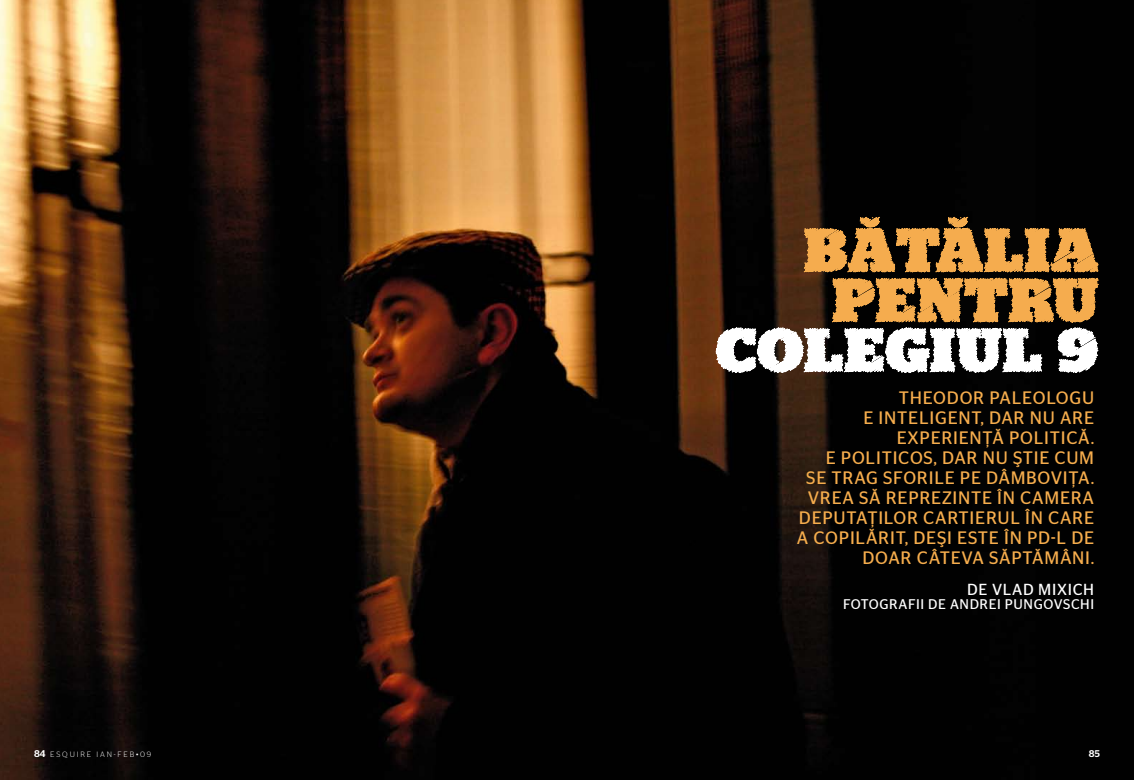
<style>
.page{position:relative;width:1134px;height:780px;background:#fff}
.page>*{position:absolute;margin:0;border:0;box-sizing:border-box;transform-origin:0 0}
.t1{font:18px/20px "Stag Sans";letter-spacing:.045em;color:#f6ad4d;text-align:right}
.t2{font:16px "Stag Sans";letter-spacing:.045em;color:#fff}
.t3{font:14px "Stag Sans";letter-spacing:.045em;color:#fff}
.t4{font:500 9.8px "Stag Sans";color:#fff}
.t5{font:300 7.8px "Stag Sans";letter-spacing:.24em;color:#fff}
.s1{font-weight:500;font-size:9.8px}
</style>
<div class="page">
<img style="left:0;top:0;width:1134px;height:780px">
<svg style="left:715px;top:216px;width:385px;height:158px"></svg>
<p class="t1" style="left:797px;top:387px;width:299px">THEODOR PALEOLOGU<br>E INTELIGENT, DAR NU ARE<br>EXPERIENŢĂ POLITICĂ.<br>E POLITICOS, DAR NU ŞTIE CUM<br>SE TRAG SFORILE PE DÂMBOVIŢA.<br>VREA SĂ REPREZINTE ÎN CAMERA<br>DEPUTAŢILOR CARTIERUL ÎN CARE<br>A COPILĂRIT, DEŞI ESTE ÎN PD-L DE<br>DOAR CÂTEVA SĂPTĂMÂNI.</p>
<p class="t2" style="left:967px;top:580px;width:128px">DE VLAD MIXICH</p>
<p class="t3" style="left:843px;top:596px;width:253px">FOTOGRAFII DE ANDREI PUNGOVSCHI</p>
<p class="t5" style="left:34px;top:750px;width:119px"><span class="s1">84</span> ESQUIRE IAN-FE B•09</p>
<p class="t4" style="left:1089px;top:748px;width:13px">85</p>
</div>
